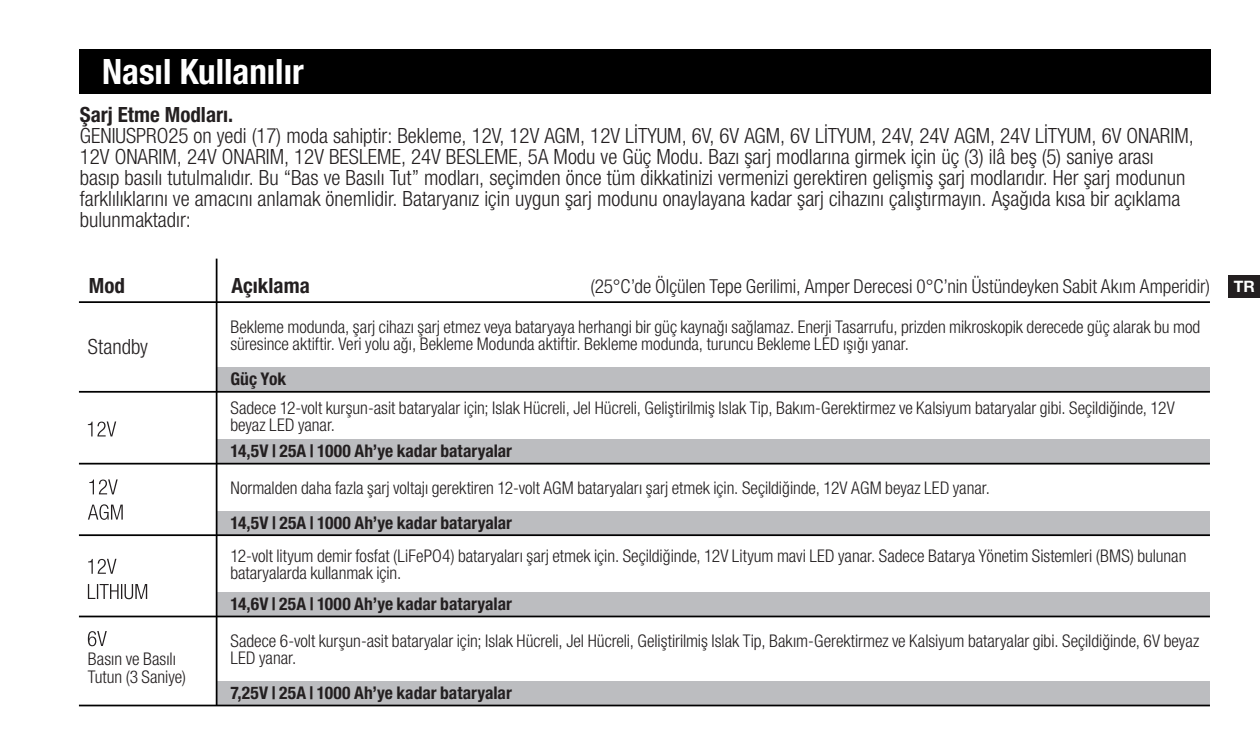
<style>
.page{position:relative;width:1260px;height:756px;background:#fff}
.page>*{position:absolute;margin:0;border:0;box-sizing:border-box;transform-origin:0 0}
.t1{font:700 condensed 35px "Helvetica Neue LTW1 G";color:#fff}
.t2{font:300 condensed 21px/21px "Helvetica Neue LTW1 G";color:#231f20}
.t3{font:700 condensed 21px "Helvetica Neue LTW1 G";color:#231f20}
.t4{font:300 condensed 19.25px "Helvetica Neue LTW1 G";letter-spacing:-.005em;color:#231f20}
.t5{font:300 condensed 17.5px/17.5px "Helvetica Neue LTW1 G";color:#231f20}
.t6{font:700 condensed 17.5px "Helvetica Neue LTW1 G";color:#231f20}
.t7{font:700 15.75px "Helvetica Neue LT Std";color:#fff}
.s1{font-weight:700}
</style>
<div class="page">
<div style="left:1228px;top:275px;width:32px;height:23px;background:#231f20"></div>
<div style="left:217px;top:439px;width:993px;height:24px;background:#bcbdc0"></div>
<div style="left:217px;top:368px;width:993px;height:23px;background:#bcbdc0"></div>
<div style="left:217px;top:511px;width:993px;height:23px;background:#bcbdc0"></div>
<div style="left:217px;top:592px;width:993px;height:24px;background:#bcbdc0"></div>
<div style="left:217px;top:681px;width:993px;height:24px;background:#bcbdc0"></div>
<svg style="left:88px;top:631px;width:19px;height:15px"></svg>
<hr style="left:79px;top:301px;width:1131px;height:2px;background:#000">
<hr style="left:79px;top:391px;width:1131px;height:2px;background:#000">
<hr style="left:79px;top:463px;width:1131px;height:2px;background:#000">
<hr style="left:79px;top:534px;width:1131px;height:2px;background:#000">
<hr style="left:79px;top:616px;width:1131px;height:1px;background:#000">
<hr style="left:79px;top:705px;width:1131px;height:1px;background:#000">
<hr style="left:216px;top:259px;width:1px;height:447px;background:#000">
<svg style="left:88px;top:421px;width:28px;height:15px"></svg>
<svg style="left:88px;top:504px;width:35px;height:16px"></svg>
<svg style="left:89px;top:479px;width:29px;height:15px"></svg>
<svg style="left:88px;top:584px;width:59px;height:15px"></svg>
<svg style="left:88px;top:559px;width:28px;height:15px"></svg>
<div style="left:79px;top:50px;width:1131px;height:44px;background:#000"></div>
<p class="t1" style="left:102px;top:51px;width:203px">Nasıl Kullanılır</p>
<p class="t2" style="left:80px;top:104px;width:1115px"><span class="s1">Şarj Etme Modları.<br></span>GENIUSPRO25 on yedi (17) moda sahiptir: Bekleme, 12V, 12V AGM, 12V LİTYUM, 6V, 6V AGM, 6V LİTYUM, 24V, 24V AGM, 24V LİTYUM, 6V ONARIM, 12V ONARIM, 24V ONARIM, 12V BESLEME, 24V BESLEME, 5A Modu ve Güç Modu. Bazı şarj modlarına girmek için üç (3) ilâ beş (5) saniye arası basıp basılı tutulmalıdır. Bu “Bas ve Basılı Tut” modları, seçimden önce tüm dikkatinizi vermenizi gerektiren gelişmiş şarj modlarıdır. Her şarj modunun farklılıklarını ve amacını anlamak önemlidir. Bataryanız için uygun şarj modunu onaylayana kadar şarj cihazını çalıştırmayın. Aşağıda kısa bir açıklama bulunmaktadır:</p>
<p class="t4" style="left:590px;top:275px;width:621px">(25°C’de Ölçülen Tepe Gerilimi, Amper Derecesi 0°C’nin Üstündeyken Sabit Akım Amperidir)</p>
<p class="t3" style="left:89px;top:273px;width:38px">Mod</p>
<p class="t3" style="left:231px;top:273px;width:80px">Açıklama</p>
<p class="t7" style="left:1234px;top:277px;width:22px">TR</p>
<p class="t2" style="left:88px;top:337px;width:62px">Standby</p>
<p class="t5" style="left:88px;top:651px;width:100px">Basın ve Basılı<br>Tutun (3 Saniye)</p>
<p class="t5" style="left:230px;top:318px;width:971px">Bekleme modunda, şarj cihazı şarj etmez veya bataryaya herhangi bir güç kaynağı sağlamaz. Enerji Tasarrufu, prizden mikroskopik derecede güç alarak bu mod süresince aktiftir. Veri yolu ağı, Bekleme Modunda aktiftir. Bekleme modunda, turuncu Bekleme LED ışığı yanar.</p>
<p class="t6" style="left:230px;top:369px;width:57px">Güç Yok</p>
<p class="t5" style="left:230px;top:399px;width:946px">Sadece 12-volt kurşun-asit bataryalar için; Islak Hücreli, Jel Hücreli, Geliştirilmiş Islak Tip, Bakım-Gerektirmez ve Kalsiyum bataryalar gibi. Seçildiğinde, 12V beyaz LED yanar.</p>
<p class="t6" style="left:230px;top:441px;width:283px">14,5V | 25A | 1000 Ah’ye kadar bataryalar</p>
<p class="t5" style="left:230px;top:479px;width:761px">Normalden daha fazla şarj voltajı gerektiren 12-volt AGM bataryaları şarj etmek için. Seçildiğinde, 12V AGM beyaz LED yanar.</p>
<p class="t6" style="left:230px;top:512px;width:283px">14,5V | 25A | 1000 Ah’ye kadar bataryalar</p>
<p class="t5" style="left:230px;top:547px;width:958px">12-volt lityum demir fosfat (LiFePO4) bataryaları şarj etmek için. Seçildiğinde, 12V Lityum mavi LED yanar. Sadece Batarya Yönetim Sistemleri (BMS) bulunan bataryalarda kullanmak için.</p>
<p class="t6" style="left:230px;top:593px;width:283px">14,6V | 25A | 1000 Ah’ye kadar bataryalar</p>
<p class="t5" style="left:230px;top:632px;width:970px">Sadece 6-volt kurşun-asit bataryalar için; Islak Hücreli, Jel Hücreli, Geliştirilmiş Islak Tip, Bakım-Gerektirmez ve Kalsiyum bataryalar gibi. Seçildiğinde, 6V beyaz<br>LED yanar.</p>
<p class="t6" style="left:230px;top:682px;width:283px">7,25V | 25A | 1000 Ah’ye kadar bataryalar</p>
</div>
